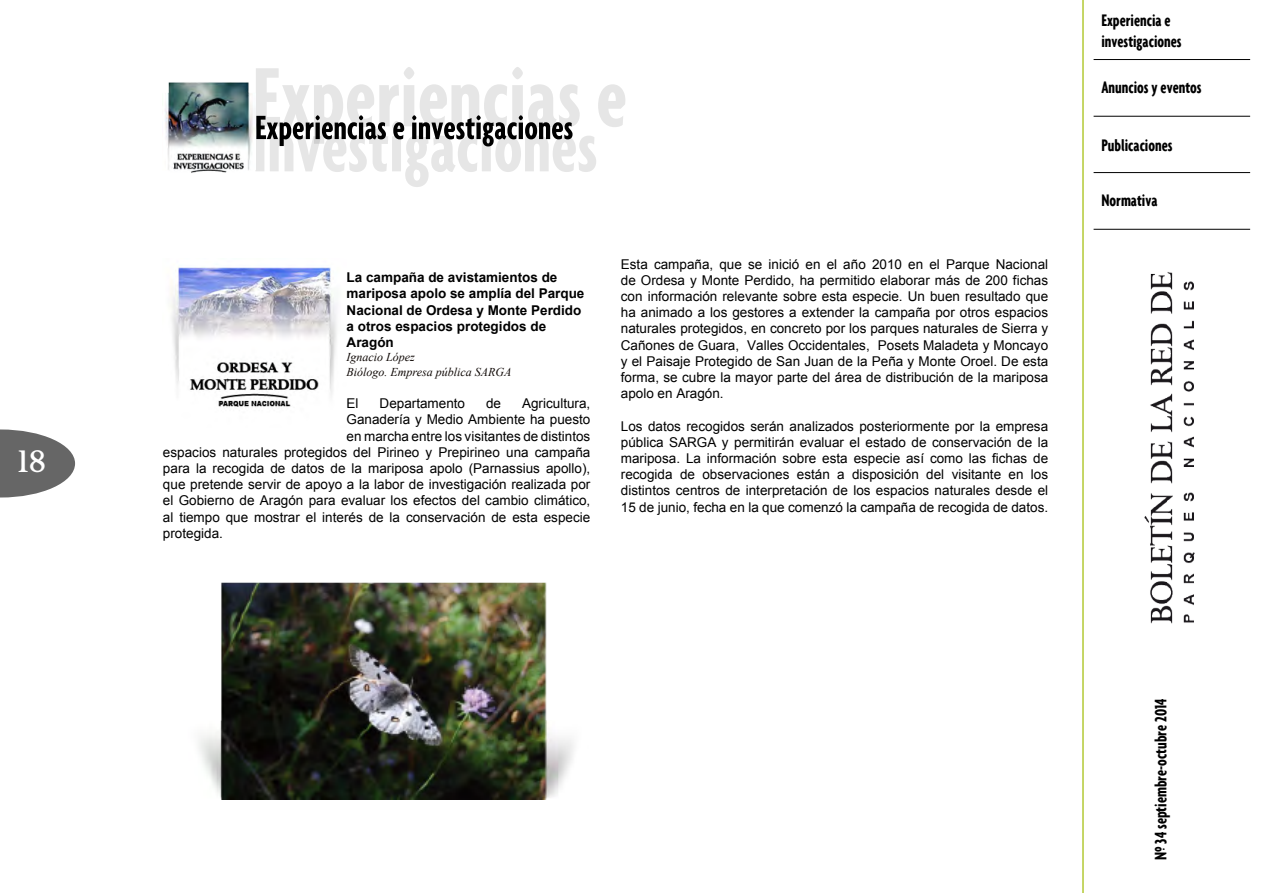
<style>
.page{position:relative;width:1263px;height:893px;background:#fff}
.page>*{position:absolute;margin:0;border:0;box-sizing:border-box;transform-origin:0 0}
.t1{font:30px "Palermo";color:#fff}
.t2{font:700 extra-condensed 18px/21.6px "Agenda";color:#000}
.t3{font:13.5px/16.2px "Arial";color:#000;text-align:justify}
.t4{font:700 13.5px/16.2px "Arial";color:#000}
.t5{font:italic 12px/14.4px "Times New Roman";color:#100906}
</style>
<div class="page">
<svg style="left:0;top:429px;width:75px;height:68px"></svg>
<img style="left:1126px;top:115px;width:83px;height:509px">
<hr style="left:1082px;top:0;width:2px;height:893px;background:#b3c935">
<hr style="left:1093px;top:59px;width:157px;height:1px;background:#000">
<hr style="left:1093px;top:172px;width:157px;height:1px;background:#000">
<hr style="left:1093px;top:116px;width:157px;height:1px;background:#000">
<hr style="left:1093px;top:229px;width:157px;height:1px;background:#000">
<svg style="left:255px;top:67px;width:370px;height:120px"></svg>
<img style="left:165px;top:82px;width:90px;height:91px">
<img style="left:170px;top:267px;width:167px;height:140px">
<img style="left:199px;top:582px;width:375px;height:217px">
<h1 class="t1" style="left:14px;top:444px;width:33px">18</h1>
<p class="t4" style="left:347px;top:270px;width:239px">La campaña de avistamientos de mariposa apolo se amplía del Parque<br>Nacional de Ordesa y Monte Perdido a otros espacios protegidos de<br>Aragón</p>
<p class="t5" style="left:347px;top:350px;width:166px">Ignacio López<br>Biólogo. Empresa pública SARGA</p>
<p class="t3" style="left:347px;top:396px;width:14px">El</p>
<p class="t3" style="left:380px;top:396px;width:87px">Departamento</p>
<p class="t3" style="left:486px;top:396px;width:17px">de</p>
<p class="t3" style="left:522px;top:396px;width:70px">Agricultura,</p>
<p class="t3" style="left:347px;top:412px;width:245px">Ganadería y Medio Ambiente ha puesto</p>
<p class="t3" style="left:347px;top:428px;width:245px">en marcha entre los visitantes de distintos</p>
<p class="t3" style="left:163px;top:444px;width:429px">espacios naturales protegidos del Pirineo y Prepirineo una campaña</p>
<p class="t3" style="left:163px;top:460px;width:429px">para la recogida de datos de la mariposa apolo (Parnassius apollo),</p>
<p class="t3" style="left:163px;top:477px;width:429px">que pretende servir de apoyo a la labor de investigación realizada por</p>
<p class="t3" style="left:163px;top:493px;width:429px">el Gobierno de Aragón para evaluar los efectos del cambio climático,</p>
<p class="t3" style="left:163px;top:509px;width:429px">al tiempo que mostrar el interés de la conservación de esta especie</p>
<p class="t3" style="left:163px;top:525px;width:62px">protegida.</p>
<p class="t3" style="left:621px;top:256px;width:429px">Esta campaña, que se inició en el año 2010 en el Parque Nacional de Ordesa y Monte Perdido, ha permitido elaborar más de 200 fichas con información relevante sobre esta especie. Un buen resultado que ha animado a los gestores a extender la campaña por otros espacios naturales protegidos, en concreto por los parques naturales de Sierra y Cañones de Guara, Valles Occidentales, Posets Maladeta y Moncayo y el Paisaje Protegido de San Juan de la Peña y Monte Oroel. De esta forma, se cubre la mayor parte del área de distribución de la mariposa apolo en Aragón.</p>
<p class="t3" style="left:621px;top:418px;width:429px">Los datos recogidos serán analizados posteriormente por la empresa pública SARGA y permitirán evaluar el estado de conservación de la mariposa. La información sobre esta especie así como las fichas de recogida de observaciones están a disposición del visitante en los distintos centros de interpretación de los espacios naturales desde el 15 de junio, fecha en la que comenzó la campaña de recogida de datos.</p>
<h2 class="t2" style="left:1101px;top:9px;width:82px">Experiencia e investigaciones</h2>
<h2 class="t2" style="left:1101px;top:76px;width:102px">Anuncios y eventos</h2>
<h2 class="t2" style="left:1101px;top:134px;width:73px">Publicaciones</h2>
<h2 class="t2" style="left:1101px;top:189px;width:58px">Normativa</h2>
<h2 class="t2" style="left:1149px;top:860px;width:163px;rotate:-90deg">Nº 34 septiembre-octubre 2014</h2>
</div>
